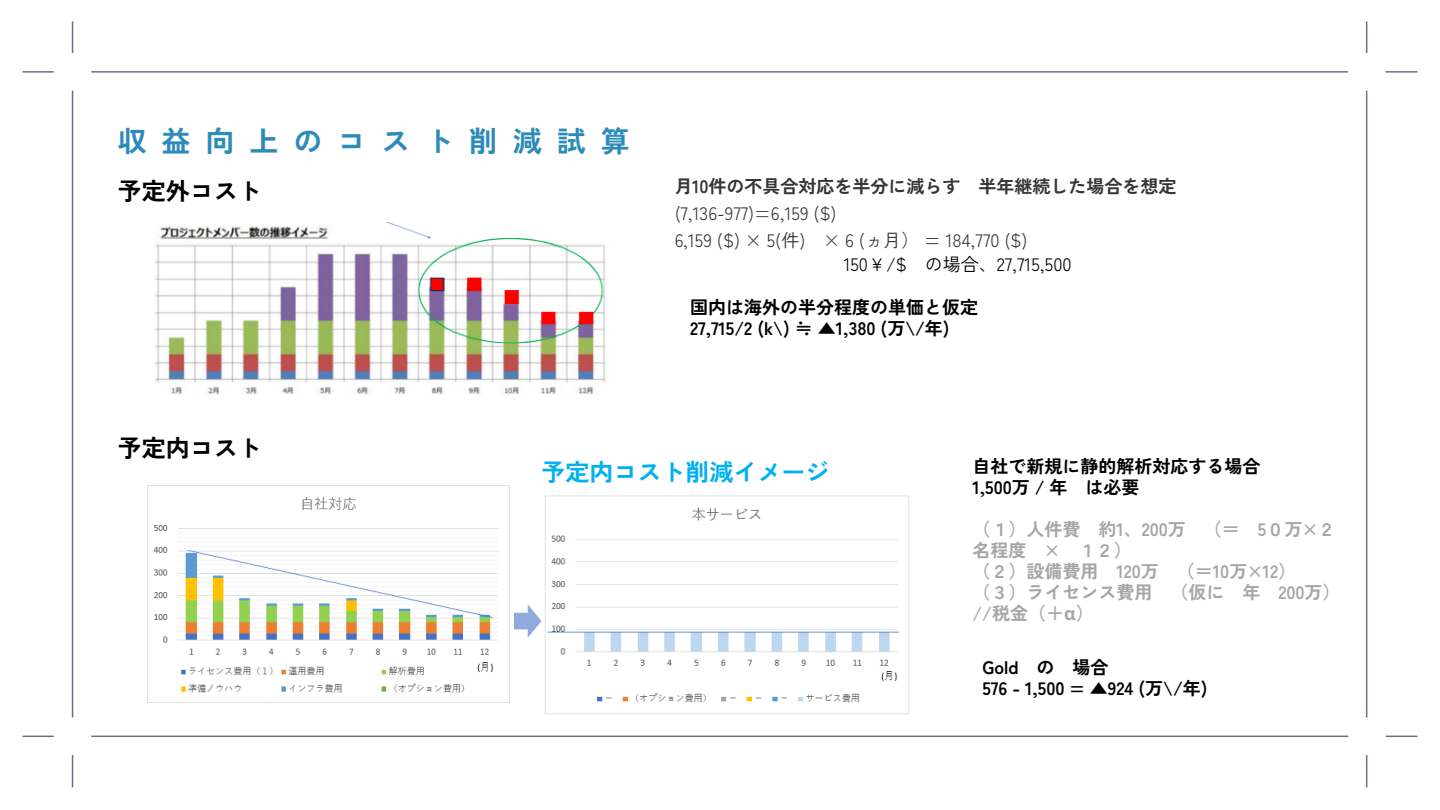
<style>
.page{position:relative;width:1440px;height:810px;background:#fff}
.page>*{position:absolute;margin:0;border:0;box-sizing:border-box;transform-origin:0 0}
.t1{font:700 29px "Zen Kaku Gothic New";letter-spacing:.515em;color:#2d8bba}
.t2{font:700 24px "Zen Kaku Gothic New";color:#000}
.t3{font:700 24px "Zen Kaku Gothic New";color:#00b0f0}
.t4{font:700 18px/21px "Zen Kaku Gothic New";color:#000}
.t5{font:700 18px/21px "Zen Kaku Gothic New";color:#a6a6a6}
.t6{font:18px/27px "Zen Kaku Gothic New";color:#333}
.t7{font:700 18px "Zen Kaku Gothic New";color:#333}
.t8{font:18px "Zen Kaku Gothic New";color:#000}
.s1{font-family:"Noto Sans"}
</style>
<div class="page">
<hr style="left:72px;top:91px;width:1px;height:627px;background:#6c6f84">
<hr style="left:1366px;top:91px;width:1px;height:627px;background:#6c6f84">
<hr style="left:91px;top:71px;width:1257px;height:2px;background:#6c6f84">
<hr style="left:91px;top:736px;width:1257px;height:1px;background:#6c6f84">
<hr style="left:72px;top:21px;width:1px;height:32px;background:#6c6f84">
<hr style="left:1366px;top:21px;width:1px;height:32px;background:#6c6f84">
<hr style="left:72px;top:755px;width:1px;height:32px;background:#6c6f84">
<hr style="left:1366px;top:755px;width:1px;height:32px;background:#6c6f84">
<hr style="left:23px;top:71px;width:31px;height:2px;background:#6c6f84">
<hr style="left:1385px;top:71px;width:32px;height:2px;background:#6c6f84">
<hr style="left:23px;top:736px;width:31px;height:1px;background:#6c6f84">
<hr style="left:1386px;top:736px;width:31px;height:1px;background:#6c6f84">
<img style="left:147px;top:485px;width:363px;height:218px">
<img style="left:545px;top:495px;width:364px;height:219px">
<svg style="left:514px;top:604px;width:28px;height:34px"></svg>
<img style="left:155px;top:223px;width:450px;height:172px">
<h1 class="t1" style="left:118px;top:119px;width:513px">収益向上のコスト削減試算</h1>
<p class="t2" style="left:118px;top:172px;width:145px">予定外コスト</p>
<p class="t7" style="left:674px;top:172px;width:504px">月10件の不具合対応を半分に減らす 半年継続した場合を想定</p>
<p class="t6" style="left:674px;top:199px;width:355px">(7,136-977)=6,159 ($)<br>6,159 ($) × 5(件) × 6 (ヵ月） = 184,770 ($)</p>
<h2 class="t8" style="left:844px;top:250px;width:229px">150￥/$ の場合、27,715,500</h2>
<h2 class="t4" style="left:690px;top:296px;width:289px">国内は海外の半分程度の単価と仮定<br>27,715/2 (k\) ≒ ▲1,380 (万\/年)</h2>
<p class="t2" style="left:118px;top:429px;width:145px">予定内コスト</p>
<p class="t3" style="left:542px;top:453px;width:289px">予定内コスト削減イメージ</p>
<p class="t4" style="left:972px;top:455px;width:289px">自社で新規に静的解析対応する場合<br>1,500万 / 年 は必要</p>
<h3 class="t5" style="left:972px;top:518px;width:370px">（１）人件費 約1、200万 （＝ 5０万×２名程度 × １２）<br>（２）設備費用 120万 （＝10万×12）<br>（３）ライセンス費用 （仮に 年 200万）//税金（＋<span class="s1">α</span>）</h3>
<p class="t4" style="left:982px;top:656px;width:227px">Gold の 場合<br>576 - 1,500 = ▲924 (万\/年)</p>
</div>
